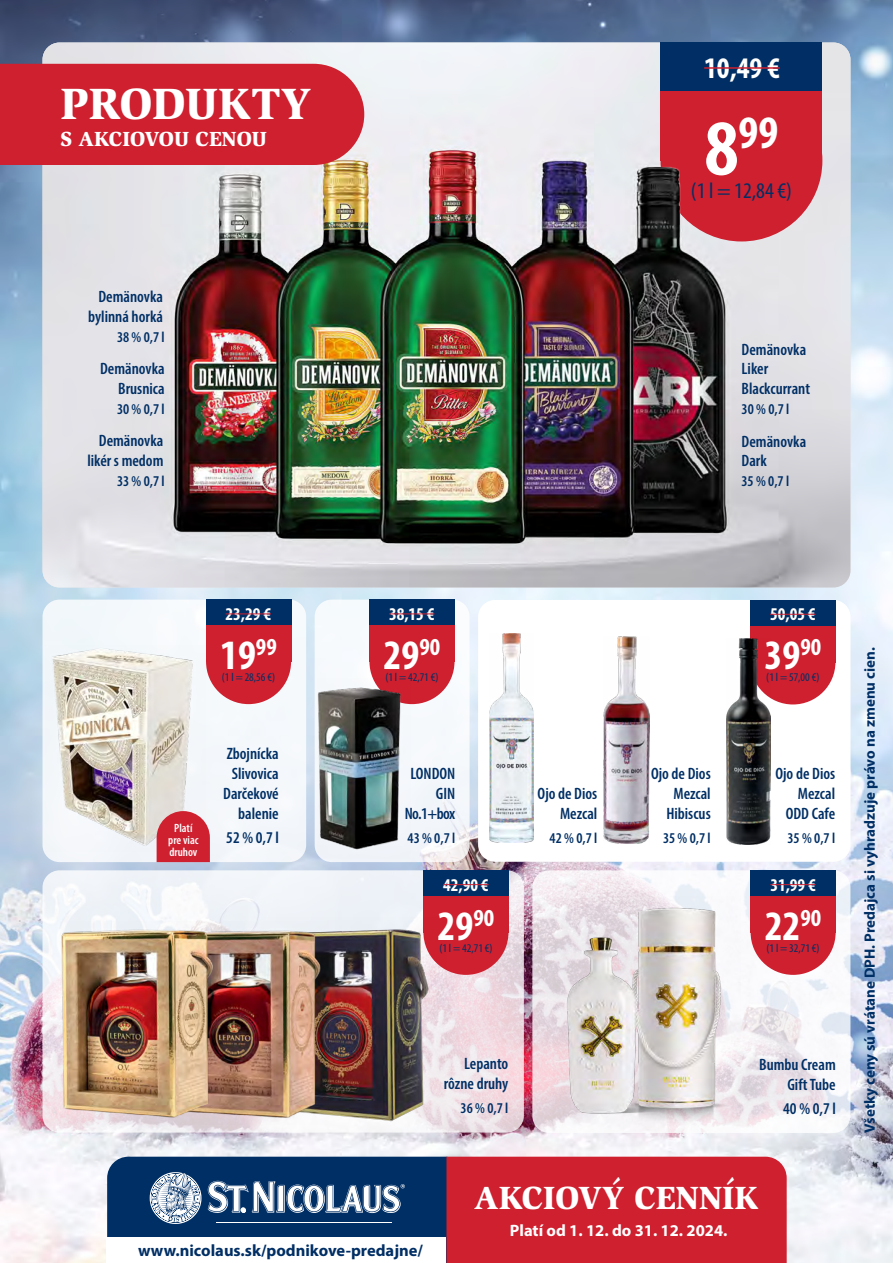
<style>
.page{position:relative;width:893px;height:1263px;background:#fff}
.page>*{position:absolute;margin:0;border:0;box-sizing:border-box;transform-origin:0 0}
.t1{font:700 condensed 46.65px "Myriad Pro";color:#fff}
.t2{font:900 45px "Slimbach Std";color:#fff}
.t3{font:700 condensed 42px "Myriad Pro";color:#fff}
.t4{font:900 33px "Slimbach Std";color:#fff}
.t5{font:700 condensed 30px "Myriad Pro";color:#fff}
.t6{font:condensed 22.35px "Myriad Pro";color:#002f65}
.t7{font:900 21px "Slimbach Std";color:#fff}
.t8{font:700 condensed 18px "Myriad Pro";color:#fff}
.t9{font:600 condensed 16.5px/19.8px "Myriad Pro";color:#002f65;text-align:right}
.t10{font:700 16.5px "Myriad Pro";color:#002f65}
.t11{font:700 16.5px "Myriad Pro";color:#fff}
.t12{font:600 condensed 15px "Myriad Pro";color:#002f65}
.t13{font:700 15px "Myriad Pro";color:#002f65}
.t14{font:600 condensed 12px/12px "Myriad Pro";color:#fff;text-align:center}
.t15{font:condensed 11.7px "Myriad Pro";color:#002f65}
.s1{font-size:79.95px}
</style>
<div class="page">
<img style="left:0;top:0;width:893px;height:1263px">
<img style="left:43px;top:43px;width:807px;height:544px">
<div style="left:660px;top:80px;width:162px;height:161px;background:#ce202f;border-radius:50%"></div>
<div style="left:660px;top:43px;width:162px;height:118px;background:#ce202f"></div>
<div style="left:660px;top:43px;width:162px;height:48px;background:#002f65"></div>
<hr style="left:704px;top:67px;width:76px;height:2px;background:#ce202f">
<div style="left:0;top:64px;width:364px;height:101px;background:#ce202f"></div>
<div style="left:315px;top:600px;width:155px;height:262px;background:#f6f9fc;border-radius:17px"></div>
<div style="left:369px;top:619px;width:85px;height:85px;background:#ce202f;border-radius:50%"></div>
<div style="left:369px;top:600px;width:85px;height:62px;background:#ce202f"></div>
<div style="left:369px;top:600px;width:85px;height:25px;background:#002f65"></div>
<hr style="left:389px;top:613px;width:45px;height:1px;background:#ce202f">
<img style="left:317px;top:679px;width:94px;height:179px">
<div style="left:43px;top:600px;width:263px;height:262px;background:#f4f8fb;border-radius:17px"></div>
<div style="left:206px;top:619px;width:85px;height:85px;background:#ce202f;border-radius:50%"></div>
<div style="left:206px;top:600px;width:85px;height:62px;background:#ce202f"></div>
<div style="left:206px;top:600px;width:85px;height:25px;background:#002f65"></div>
<hr style="left:226px;top:613px;width:45px;height:1px;background:#ce202f">
<svg style="left:532px;top:870px;width:318px;height:263px"></svg>
<div style="left:751px;top:890px;width:85px;height:85px;background:#ce202f;border-radius:50%"></div>
<div style="left:751px;top:870px;width:85px;height:62px;background:#ce202f"></div>
<div style="left:751px;top:870px;width:85px;height:26px;background:#002f65"></div>
<hr style="left:770px;top:884px;width:46px;height:1px;background:#ce202f">
<img style="left:553px;top:896px;width:188px;height:237px">
<svg style="left:43px;top:870px;width:481px;height:262px;fill:#f0f1f7"></svg>
<div style="left:423px;top:890px;width:85px;height:85px;background:#ce202f;border-radius:50%"></div>
<div style="left:423px;top:870px;width:85px;height:62px;background:#ce202f"></div>
<div style="left:423px;top:870px;width:85px;height:26px;background:#002f65"></div>
<hr style="left:443px;top:884px;width:46px;height:1px;background:#ce202f">
<img style="left:261px;top:917px;width:185px;height:227px">
<img style="left:245px;top:922px;width:83px;height:203px">
<img style="left:61px;top:922px;width:184px;height:203px">
<img style="left:52px;top:648px;width:141px;height:203px">
<div style="left:478px;top:600px;width:372px;height:262px;background:#fff;border-radius:17px"></div>
<div style="left:750px;top:619px;width:85px;height:85px;background:#ce202f;border-radius:50%"></div>
<div style="left:750px;top:600px;width:85px;height:62px;background:#ce202f"></div>
<div style="left:750px;top:600px;width:85px;height:25px;background:#002f65"></div>
<hr style="left:770px;top:614px;width:45px;height:1px;background:#ce202f">
<img style="left:726px;top:639px;width:44px;height:205px">
<img style="left:604px;top:637px;width:45px;height:207px">
<img style="left:489px;top:634px;width:45px;height:209px">
<svg style="left:157px;top:811px;width:53px;height:51px;background:#d13744"></svg>
<svg style="left:107px;top:1157px;width:680px;height:106px;background:#873551"></svg>
<div style="left:107px;top:1237px;width:339px;height:26px;background:#fff"></div>
<h2 class="t2" style="left:61px;top:76px;width:252px">PRODUKTY</h2>
<p class="t7" style="left:61px;top:126px;width:208px">S AKCIOVOU CENOU</p>
<p class="t9" style="left:88px;top:286px;width:76px">Demänovka bylinná horká</p>
<p class="t12" style="left:117px;top:327px;width:49px">38 % 0,7 l</p>
<p class="t9" style="left:100px;top:358px;width:66px">Demänovka<br>Brusnica</p>
<p class="t12" style="left:117px;top:399px;width:49px">30 % 0,7 l</p>
<h3 class="t5" style="left:704px;top:49px;width:77px">10,49 €</h3>
<h1 class="t1" style="left:705px;top:103px;width:75px"><span class="s1">8</span>99</h1>
<h3 class="t6" style="left:691px;top:177px;width:103px">(1 l = 12,84 €)</h3>
<p class="t9" style="left:742px;top:339px;width:70px;text-align:left">Demänovka<br>Liker<br>Blackcurrant</p>
<p class="t12" style="left:742px;top:399px;width:49px">30 % 0,7 l</p>
<p class="t9" style="left:87px;top:431px;width:78px">Demänovka likér s medom</p>
<p class="t12" style="left:117px;top:472px;width:49px">33 % 0,7 l</p>
<p class="t12" style="left:741px;top:472px;width:49px">35 % 0,7 l</p>
<p class="t9" style="left:742px;top:431px;width:66px;text-align:left">Demänovka<br>Dark</p>
<p class="t8" style="left:226px;top:603px;width:47px">23,29 €</p>
<h3 class="t3" style="left:220px;top:629px;width:58px">19<sup>99</sup></h3>
<p class="t15" style="left:222px;top:670px;width:55px">(1 l = 28,56 €)</p>
<p class="t14" style="left:168px;top:822px;width:32px">Platí pre viac druhov</p>
<p class="t9" style="left:223px;top:744px;width:57px">Zbojnícka<br>Slivovica<br>Darčekové balenie</p>
<p class="t9" style="left:226px;top:827px;width:54px">52 % 0,7 l</p>
<p class="t8" style="left:389px;top:603px;width:47px">38,15 €</p>
<h3 class="t3" style="left:384px;top:629px;width:58px">29<sup>90</sup></h3>
<p class="t15" style="left:385px;top:670px;width:55px">(1 l = 42,71 €)</p>
<p class="t9" style="left:405px;top:764px;width:52px">LONDON<br>GIN<br>No.1+box</p>
<p class="t12" style="left:408px;top:829px;width:49px">43 % 0,7 l</p>
<p class="t8" style="left:443px;top:873px;width:47px">42,90 €</p>
<h3 class="t3" style="left:438px;top:899px;width:58px">29<sup>90</sup></h3>
<p class="t15" style="left:439px;top:941px;width:55px">(1 l = 42,71 €)</p>
<p class="t9" style="left:538px;top:783px;width:61px">Ojo de Dios<br>Mezcal</p>
<p class="t12" style="left:550px;top:828px;width:49px">42 % 0,7 l</p>
<p class="t9" style="left:444px;top:1053px;width:66px">Lepanto rôzne druhy</p>
<p class="t12" style="left:461px;top:1098px;width:49px">36 % 0,7 l</p>
<p class="t9" style="left:651px;top:763px;width:61px">Ojo de Dios<br>Mezcal<br>Hibiscus</p>
<p class="t12" style="left:663px;top:828px;width:49px">35 % 0,7 l</p>
<p class="t8" style="left:770px;top:603px;width:47px">50,05 €</p>
<h3 class="t3" style="left:764px;top:629px;width:58px">39<sup>90</sup></h3>
<p class="t15" style="left:766px;top:670px;width:55px">(1 l = 57,00 €)</p>
<p class="t9" style="left:775px;top:763px;width:61px">Ojo de Dios<br>Mezcal<br>ODD Cafe</p>
<p class="t12" style="left:787px;top:828px;width:49px">35 % 0,7 l</p>
<p class="t8" style="left:770px;top:873px;width:47px">31,99 €</p>
<h3 class="t3" style="left:765px;top:899px;width:58px">22<sup>90</sup></h3>
<p class="t15" style="left:766px;top:941px;width:55px">(1 l = 32,71 €)</p>
<p class="t9" style="left:759px;top:1054px;width:78px">Bumbu Cream<br>Gift Tube</p>
<p class="t9" style="left:783px;top:1098px;width:54px">40 % 0,7 l</p>
<h3 class="t4" style="left:474px;top:1177px;width:286px">AKCIOVÝ CENNÍK</h3>
<p class="t11" style="left:510px;top:1219px;width:219px">Platí od 1. 12. do 31. 12. 2024.</p>
<p class="t10" style="left:138px;top:1240px;width:286px">www.nicolaus.sk/podnikove-predajne/</p>
<p class="t13" style="left:860px;top:1133px;width:487px;rotate:-90deg">Všetky ceny sú vrátane DPH. Predajca si vyhradzuje právo na zmenu cien.</p>
</div>
